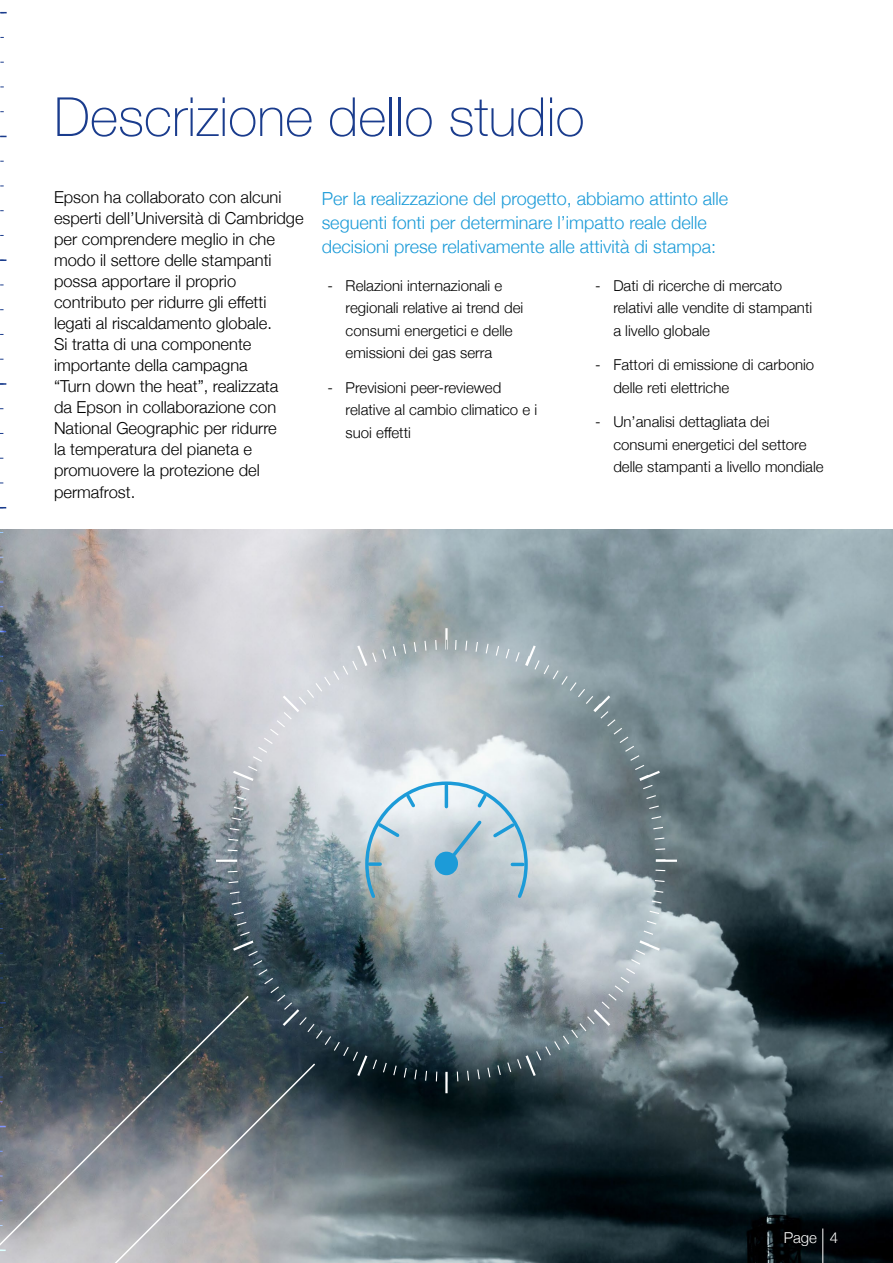
<style>
.page{position:relative;width:893px;height:1263px;background:#fff}
.page>*{position:absolute;margin:0;border:0;box-sizing:border-box;transform-origin:0 0}
.t1{font:100 54px "Helvetica Neue";color:#1a3c8d}
.t2{font:300 18px/24px "Helvetica Neue";color:#1c9bd8}
.t3{font:300 16.5px/21px "Helvetica Neue";color:#000}
.t4{font:300 15px/22.5px "Helvetica Neue";color:#000}
.t5{font:300 15px "Helvetica Neue";color:#fff}
</style>
<div class="page">
<img style="left:0;top:530px;width:893px;height:733px">
<svg style="left:237px;top:922px;width:9px;height:4px"></svg>
<svg style="left:647px;top:921px;width:9px;height:3px"></svg>
<svg style="left:507px;top:1062px;width:4px;height:10px"></svg>
<svg style="left:497px;top:1065px;width:4px;height:10px"></svg>
<svg style="left:425px;top:1071px;width:2px;height:10px"></svg>
<svg style="left:445px;top:1072px;width:3px;height:21px"></svg>
<svg style="left:414px;top:1069px;width:3px;height:10px"></svg>
<svg style="left:477px;top:1069px;width:3px;height:10px"></svg>
<svg style="left:487px;top:1067px;width:3px;height:10px"></svg>
<svg style="left:467px;top:1071px;width:2px;height:9px"></svg>
<svg style="left:517px;top:930px;width:143px;height:146px;background:#8e9aa0"></svg>
<svg style="left:373px;top:1059px;width:4px;height:10px"></svg>
<svg style="left:393px;top:1065px;width:4px;height:10px"></svg>
<svg style="left:383px;top:1063px;width:4px;height:9px"></svg>
<svg style="left:404px;top:1068px;width:3px;height:9px"></svg>
<svg style="left:233px;top:932px;width:134px;height:144px;background:#2e444e"></svg>
<svg style="left:0;top:994px;width:317px;height:269px;background:#6f767c"></svg>
<svg style="left:216px;top:628px;width:461px;height:287px;background:#acb9bf"></svg>
<svg style="left:0;top:1249px;width:6px;height:2px"></svg>
<svg style="left:0;top:878px;width:6px;height:2px"></svg>
<svg style="left:0;top:754px;width:6px;height:2px"></svg>
<svg style="left:0;top:383px;width:6px;height:2px"></svg>
<svg style="left:0;top:259px;width:6px;height:2px"></svg>
<hr style="left:822px;top:1228px;width:1px;height:35px;background:#fff">
<h1 class="t1" style="left:54px;top:76px;width:532px">Descrizione dello studio</h1>
<p class="t3" style="left:54px;top:186px;width:251px">Epson ha collaborato con alcuni esperti dell’Università di Cambridge per comprendere meglio in che modo il settore delle stampanti possa apportare il proprio contributo per ridurre gli effetti legati al riscaldamento globale.<br>Si tratta di una componente importante della campagna<br>“Turn down the heat”, realizzata<br>da Epson in collaborazione con<br>National Geographic per ridurre<br>la temperatura del pianeta e promuovere la protezione del permafrost.</p>
<p class="t2" style="left:322px;top:185px;width:408px">Per la realizzazione del progetto, abbiamo attinto alle seguenti fonti per determinare l’impatto reale delle decisioni prese relativamente alle attività di stampa:</p>
<p class="t4" style="left:613px;top:273px;width:200px;text-indent:-18px">- Dati di ricerche di mercato relativi alle vendite di stampanti a livello globale</p>
<p class="t4" style="left:613px;top:352px;width:202px;text-indent:-18px">- Fattori di emissione di carbonio delle reti elettriche</p>
<p class="t4" style="left:613px;top:409px;width:212px;text-indent:-18px">- Un’analisi dettagliata dei consumi energetici del settore delle stampanti a livello mondiale</p>
<p class="t4" style="left:346px;top:273px;width:179px;text-indent:-18px">- Relazioni internazionali e regionali relative ai trend dei consumi energetici e delle emissioni dei gas serra</p>
<p class="t4" style="left:346px;top:375px;width:193px;text-indent:-18px">- Previsioni peer-reviewed relative al cambio climatico e i suoi effetti</p>
<p class="t5" style="left:784px;top:1225px;width:56px">Page 4</p>
</div>
